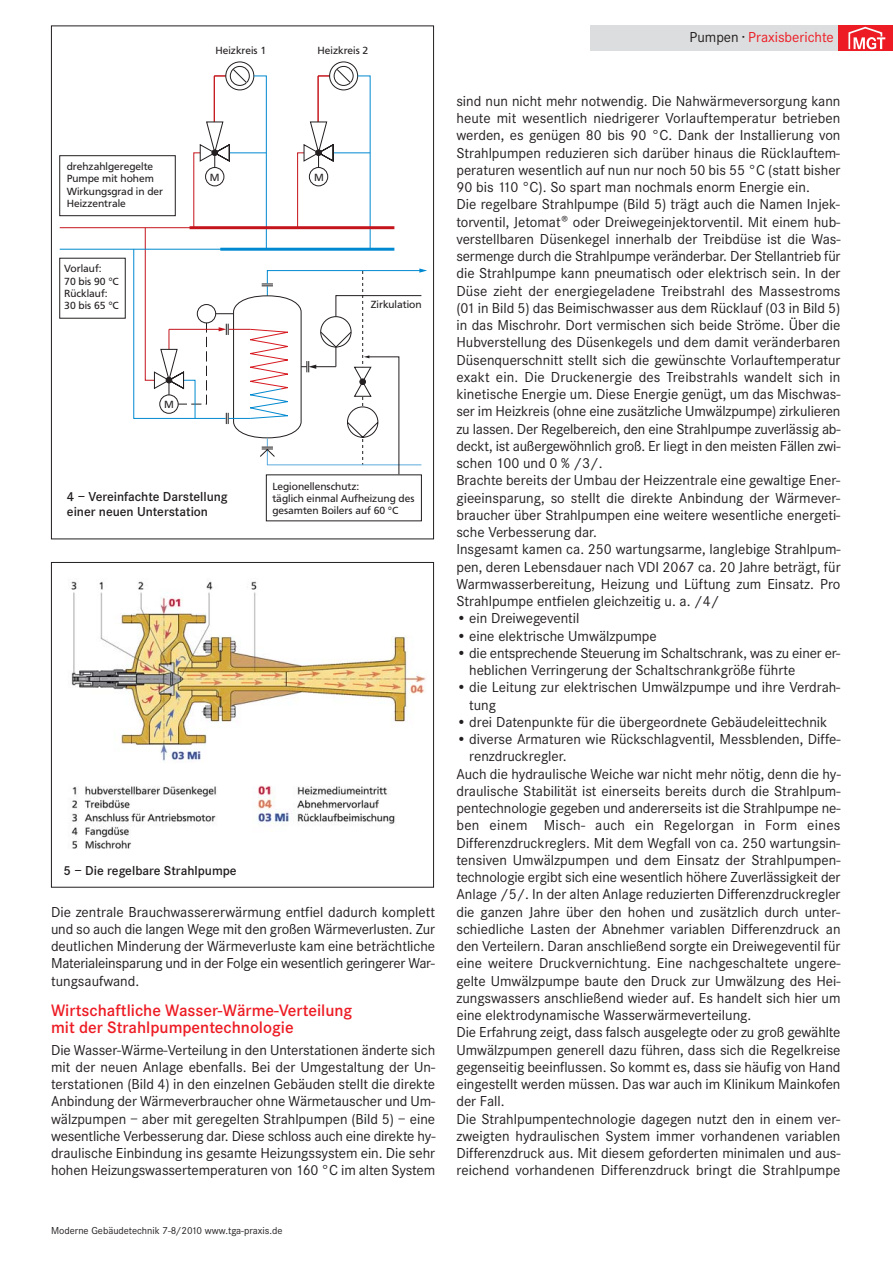
<style>
.page{position:relative;width:893px;height:1263px;background:#fff}
.page>*{position:absolute;margin:0;border:0;box-sizing:border-box;transform-origin:0 0}
.t1{font:600 17.25px/17.2px "Corporate S";color:#ed1c24}
.t2{font:15px/17.2px "Corporate S";color:#231f20}
.t3{font:15px "Corporate S";letter-spacing:.02em;color:#231f20}
.t4{font:15px "Corporate S";color:#ed1c24}
.t5{font:600 13.5px/15px "Corporate S";color:#231f20}
.t6{font:10.8px/12.3px "Frutus T";color:#231f20}
.t7{font:10.5px "Corporate S";color:#231f20}
.s1{color:#231f20}
</style>
<div class="page">
<div style="left:590px;top:26px;width:248px;height:25px;background:#dcddde"></div>
<div style="left:838px;top:26px;width:54px;height:25px;background:#ed1c24"></div>
<svg style="left:848px;top:26px;width:37px;height:24px"></svg>
<div style="left:59px;top:155px;width:117px;height:61px;border:1px solid #231f20"></div>
<div style="left:59px;top:258px;width:67px;height:61px;border:1px solid #231f20"></div>
<div style="left:225px;top:62px;width:29px;height:28px;border:1px solid #231f20;border-radius:50%"></div>
<div style="left:329px;top:62px;width:29px;height:28px;border:1px solid #231f20;border-radius:50%"></div>
<hr style="left:60px;top:227px;width:184px;height:1px;background:#c4151c">
<hr style="left:60px;top:249px;width:184px;height:1px;background:#0089d0">
<svg style="left:133px;top:66px;width:294px;height:409px"></svg>
<img style="left:71px;top:581px;width:355px;height:268px">
<div style="left:51px;top:562px;width:383px;height:325px;border:1px solid #231f20"></div>
<p class="t6" style="left:215px;top:44px;width:52px">Heizkreis 1</p>
<p class="t6" style="left:317px;top:44px;width:52px">Heizkreis 2</p>
<p class="t6" style="left:67px;top:161px;width:98px">drehzahlgeregelte<br>Pumpe mit hohem<br>Wirkungsgrad in der<br>Heizzentrale</p>
<p class="t6" style="left:64px;top:263px;width:56px">Vorlauf:<br>70 bis 90 °C<br>Rücklauf:<br>30 bis 65 °C</p>
<p class="t6" style="left:164px;top:398px;width:11px">M</p>
<p class="t6" style="left:210px;top:172px;width:11px">M</p>
<p class="t6" style="left:314px;top:172px;width:11px">M</p>
<p class="t6" style="left:371px;top:299px;width:52px">Zirkulation</p>
<p class="t5" style="left:67px;top:490px;width:162px">4 – Vereinfachte Darstellung einer neuen Unterstation</p>
<p class="t6" style="left:272px;top:480px;width:144px">Legionellenschutz:<br>täglich einmal Aufheizung des gesamten Boilers auf 60 °C</p>
<p class="t5" style="left:64px;top:864px;width:175px">5 – Die regelbare Strahlpumpe</p>
<p class="t2" style="left:51px;top:904px;width:385px;text-align:justify">Die zentrale Brauchwassererwärmung entfiel dadurch komplett und so auch die langen Wege mit den großen Wärmeverlusten. Zur deutlichen Minderung der Wärmeverluste kam eine beträchtliche Materialeinsparung und in der Folge ein wesentlich geringerer War&shy;tungsaufwand.</p>
<p class="t1" style="left:51px;top:1003px;width:303px">Wirtschaftliche Wasser-Wärme-Verteilung mit der Strahlpumpentechnologie</p>
<p class="t2" style="left:51px;top:1042px;width:386px;text-align:justify">Die Wasser-Wärme-Verteilung in den Unterstationen änderte sich mit der neuen Anlage ebenfalls. Bei der Umgestaltung der Un&shy;terstationen (Bild 4) in den einzelnen Gebäuden stellt die direkte Anbindung der Wärmeverbraucher ohne Wärmetauscher und Um&shy;wälzpumpen – aber mit geregelten Strahlpumpen (Bild 5) – eine wesentliche Verbesserung dar. Diese schloss auch eine direkte hy&shy;draulische Einbindung ins gesamte Heizungssystem ein. Die sehr hohen Heizungswassertemperaturen von 160 °C im alten System</p>
<p class="t7" style="left:51px;top:1227px;width:233px">Moderne Gebäudetechnik 7-8/2010 www.tga-praxis.de</p>
<p class="t4" style="left:689px;top:32px;width:146px"><span class="s1">Pumpen ·</span> Praxisberichte</p>
<p class="t2" style="left:456px;top:94px;width:385px">sind nun nicht mehr notwendig. Die Nahwärmeversorgung kann heute mit wesentlich niedrigerer Vorlauftemperatur betrieben werden, es genügen 80 bis 90 °C. Dank der Installierung von Strahlpumpen reduzieren sich darüber hinaus die Rücklauftem&shy;peraturen wesentlich auf nun nur noch 50 bis 55 °C (statt bisher 90 bis 110 °C). So spart man nochmals enorm Energie ein.<br>Die regelbare Strahlpumpe (Bild 5) trägt auch die Namen Injek&shy;torventil, Jetomat® oder Dreiwegeinjektorventil. Mit einem hub&shy;verstellbaren Düsenkegel innerhalb der Treibdüse ist die Was&shy;sermenge durch die Strahlpumpe veränderbar. Der Stellantrieb für die Strahlpumpe kann pneumatisch oder elektrisch sein. In der Düse zieht der energiegeladene Treibstrahl des Massestroms (01 in Bild 5) das Beimischwasser aus dem Rücklauf (03 in Bild 5) in das Mischrohr. Dort vermischen sich beide Ströme. Über die Hubverstellung des Düsenkegels und dem damit veränderbaren Düsenquerschnitt stellt sich die gewünschte Vorlauftemperatur exakt ein. Die Druckenergie des Treibstrahls wandelt sich in kinetische Energie um. Diese Energie genügt, um das Mischwas&shy;ser im Heizkreis (ohne eine zusätzliche Umwälzpumpe) zirkulieren zu lassen. Der Regelbereich, den eine Strahlpumpe zuverlässig ab&shy;deckt, ist außergewöhnlich groß. Er liegt in den meisten Fällen zwi&shy;schen 100 und 0 % /3/.<br>Brachte bereits der Umbau der Heizzentrale eine gewaltige Ener&shy;gieeinsparung, so stellt die direkte Anbindung der Wärmever&shy;braucher über Strahlpumpen eine weitere wesentliche energeti&shy;sche Verbesserung dar.<br>Insgesamt kamen ca. 250 wartungsarme, langlebige Strahlpum&shy;pen, deren Lebensdauer nach VDI 2067 ca. 20 Jahre beträgt, für Warmwasserbereitung, Heizung und Lüftung zum Einsatz. Pro Strahlpumpe entfielen gleichzeitig u. a. /4/</p>
<p class="t2" style="left:456px;top:611px;width:125px">• ein Dreiwegeventil</p>
<p class="t2" style="left:456px;top:628px;width:202px">• eine elektrische Umwälzpumpe</p>
<p class="t2" style="left:469px;top:646px;width:372px;text-indent:-13px">• die entsprechende Steuerung im Schaltschrank, was zu einer er&shy;heblichen Verringerung der Schaltschrankgröße führte</p>
<p class="t2" style="left:469px;top:680px;width:372px;text-indent:-13px">• die Leitung zur elektrischen Umwälzpumpe und ihre Verdrah&shy;tung</p>
<p class="t2" style="left:456px;top:715px;width:372px">• drei Datenpunkte für die übergeordnete Gebäudeleittechnik</p>
<p class="t2" style="left:456px;top:732px;width:385px">• diverse Armaturen wie Rückschlagventil, Messblenden, Diffe-</p>
<p class="t2" style="left:469px;top:749px;width:99px">renzdruckregler.</p>
<p class="t2" style="left:456px;top:766px;width:386px">Auch die hydraulische Weiche war nicht mehr nötig, denn die hy-</p>
<p class="t2" style="left:456px;top:784px;width:385px">draulische Stabilität ist einerseits bereits durch die Strahlpum-</p>
<p class="t2" style="left:456px;top:801px;width:385px">pentechnologie gegeben und andererseits ist die Strahlpumpe ne-</p>
<p class="t3" style="left:456px;top:820px;width:385px">ben einem Misch- auch ein Regelorgan in Form eines</p>
<p class="t2" style="left:456px;top:835px;width:385px">Differenzdruckreglers. Mit dem Wegfall von ca. 250 wartungsin-</p>
<p class="t2" style="left:456px;top:853px;width:385px">tensiven Umwälzpumpen und dem Einsatz der Strahlpumpen-</p>
<p class="t2" style="left:456px;top:870px;width:385px">technologie ergibt sich eine wesentlich höhere Zuverlässigkeit der</p>
<p class="t2" style="left:456px;top:887px;width:385px">Anlage /5/. In der alten Anlage reduzierten Differenzdruckregler</p>
<p class="t2" style="left:456px;top:904px;width:385px">die ganzen Jahre über den hohen und zusätzlich durch unter-</p>
<p class="t2" style="left:456px;top:922px;width:385px">schiedliche Lasten der Abnehmer variablen Differenzdruck an</p>
<p class="t2" style="left:456px;top:939px;width:385px">den Verteilern. Daran anschließend sorgte ein Dreiwegeventil für</p>
<p class="t2" style="left:456px;top:956px;width:385px">eine weitere Druckvernichtung. Eine nachgeschaltete ungere-</p>
<p class="t2" style="left:456px;top:973px;width:385px">gelte Umwälzpumpe baute den Druck zur Umwälzung des Hei-</p>
<p class="t2" style="left:456px;top:991px;width:385px">zungswassers anschließend wieder auf. Es handelt sich hier um</p>
<p class="t2" style="left:456px;top:1008px;width:296px">eine elektrodynamische Wasserwärmeverteilung.</p>
<p class="t2" style="left:456px;top:1025px;width:385px">Die Erfahrung zeigt, dass falsch ausgelegte oder zu groß gewählte</p>
<p class="t2" style="left:456px;top:1042px;width:385px">Umwälzpumpen generell dazu führen, dass sich die Regelkreise</p>
<p class="t2" style="left:456px;top:1060px;width:385px">gegenseitig beeinflussen. So kommt es, dass sie häufig von Hand</p>
<p class="t2" style="left:456px;top:1077px;width:385px">eingestellt werden müssen. Das war auch im Klinikum Mainkofen</p>
<p class="t2" style="left:456px;top:1094px;width:50px">der Fall.</p>
<p class="t2" style="left:456px;top:1111px;width:385px">Die Strahlpumpentechnologie dagegen nutzt den in einem ver-</p>
<p class="t2" style="left:456px;top:1129px;width:385px">zweigten hydraulischen System immer vorhandenen variablen</p>
<p class="t2" style="left:456px;top:1146px;width:385px">Differenzdruck aus. Mit diesem geforderten minimalen und aus-</p>
<p class="t2" style="left:456px;top:1163px;width:385px">reichend vorhandenen Differenzdruck bringt die Strahlpumpe</p>
</div>
